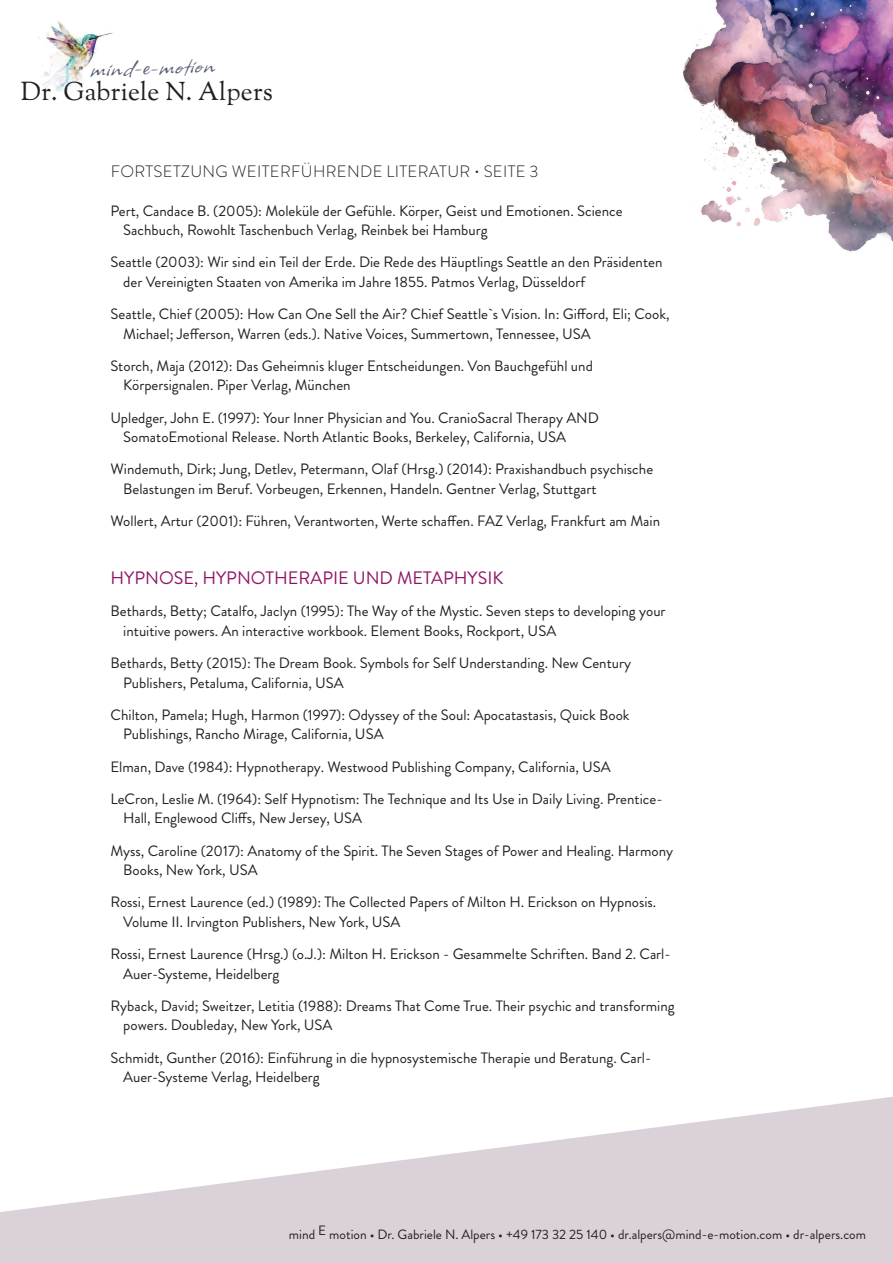
<style>
.page{position:relative;width:893px;height:1263px;background:#fff}
.page>*{position:absolute;margin:0;border:0;box-sizing:border-box;transform-origin:0 0}
.t1{font:33px "Allison";color:#595e76}
.t2{font:25.65px "Sorts Mill Goudy";letter-spacing:.01em;color:#231f20}
.t3{font:18px "Brandon Grotesque";color:#901465}
.t4{font:300 16.5px "Brandon Grotesque";letter-spacing:.02em;color:#231f20}
.t5{font:15px/19.5px "Brandon Grotesque";color:#231f20}
.t6{font:13.5px "Brandon Grotesque";color:#231f20}
</style>
<div class="page">
<img style="left:682px;top:0;width:210px;height:252px">
<img style="left:38px;top:21px;width:75px;height:72px">
<svg style="left:0;top:1096px;width:893px;height:167px"></svg>
<h1 class="t1" style="left:90px;top:46px;width:126px;rotate:-2deg">mind-e-motion</h1>
<h2 class="t2" style="left:21px;top:76px;width:254px">Dr. Gabriele N. Alpers</h2>
<p class="t4" style="left:111px;top:160px;width:429px">FORTSETZUNG WEITERFÜHRENDE LITERATUR • SEITE 3</p>
<p class="t5" style="left:123px;top:201px;width:501px;text-indent:-13px">Pert, Candace B. (2005): Moleküle der Gefühle. Körper, Geist und Emotionen. Science<br>Sachbuch, Rowohlt Taschenbuch Verlag, Reinbek bei Hamburg</p>
<p class="t5" style="left:123px;top:253px;width:541px;text-indent:-13px">Seattle (2003): Wir sind ein Teil der Erde. Die Rede des Häuptlings Seattle an den Präsidenten der Vereinigten Staaten von Amerika im Jahre 1855. Patmos Verlag, Düsseldorf</p>
<p class="t5" style="left:123px;top:304px;width:548px;text-indent:-13px">Seattle, Chief (2005): How Can One Sell the Air? Chief Seattle`s Vision. In: Gifford, Eli; Cook,<br>Michael; Jefferson, Warren (eds.). Native Voices, Summertown, Tennessee, USA</p>
<p class="t5" style="left:123px;top:356px;width:471px;text-indent:-13px">Storch, Maja (2012): Das Geheimnis kluger Entscheidungen. Von Bauchgefühl und<br>Körpersignalen. Piper Verlag, München</p>
<p class="t5" style="left:123px;top:408px;width:477px;text-indent:-13px">Upledger, John E. (1997): Your Inner Physician and You. CranioSacral Therapy AND<br>SomatoEmotional Release. North Atlantic Books, Berkeley, California, USA</p>
<p class="t5" style="left:123px;top:460px;width:531px;text-indent:-13px">Windemuth, Dirk; Jung, Detlev, Petermann, Olaf (Hrsg.) (2014): Praxishandbuch psychische<br>Belastungen im Beruf. Vorbeugen, Erkennen, Handeln. Gentner Verlag, Stuttgart</p>
<p class="t5" style="left:111px;top:511px;width:551px">Wollert, Artur (2001): Führen, Verantworten, Werte schaffen. FAZ Verlag, Frankfurt am Main</p>
<p class="t3" style="left:111px;top:565px;width:394px">HYPNOSE, HYPNOTHERAPIE UND METAPHYSIK</p>
<p class="t5" style="left:123px;top:602px;width:544px;text-indent:-13px">Bethards, Betty; Catalfo, Jaclyn (1995): The Way of the Mystic. Seven steps to developing your intuitive powers. An interactive workbook. Element Books, Rockport, USA</p>
<p class="t5" style="left:123px;top:653px;width:509px;text-indent:-13px">Bethards, Betty (2015): The Dream Book. Symbols for Self Understanding. New Century<br>Publishers, Petaluma, California, USA</p>
<p class="t5" style="left:123px;top:705px;width:508px;text-indent:-13px">Chilton, Pamela; Hugh, Harmon (1997): Odyssey of the Soul: Apocatastasis, Quick Book<br>Publishings, Rancho Mirage, California, USA</p>
<p class="t5" style="left:111px;top:750px;width:553px;line-height:32.2px">Elman, Dave (1984): Hypnotherapy. Westwood Publishing Company, California, USA<br>LeCron, Leslie M. (1964): Self Hypnotism: The Technique and Its Use in Daily Living. Prentice-</p>
<p class="t5" style="left:111px;top:802px;width:564px;line-height:32.2px;text-indent:13px">Hall, Englewood Cliffs, New Jersey, USA<br>Myss, Caroline (2017): Anatomy of the Spirit. The Seven Stages of Power and Healing. Harmony</p>
<p class="t5" style="left:111px;top:854px;width:547px;line-height:32.2px;text-indent:13px">Books, New York, USA<br>Rossi, Ernest Laurence (ed.) (1989): The Collected Papers of Milton H. Erickson on Hypnosis.</p>
<p class="t5" style="left:111px;top:906px;width:562px;line-height:32.2px;text-indent:13px">Volume II. Irvington Publishers, New York, USA<br>Rossi, Ernest Laurence (Hrsg.) (o.J.): Milton H. Erickson - Gesammelte Schriften. Band 2. Carl-</p>
<p class="t5" style="left:111px;top:957px;width:566px;line-height:32.2px;text-indent:13px">Auer-Systeme, Heidelberg<br>Ryback, David; Sweitzer, Letitia (1988): Dreams That Come True. Their psychic and transforming</p>
<p class="t5" style="left:111px;top:1009px;width:542px;line-height:32.2px;text-indent:13px">powers. Doubleday, New York, USA<br>Schmidt, Gunther (2016): Einführung in die hypnosystemische Therapie und Beratung. Carl-</p>
<p class="t5" style="left:123px;top:1067px;width:198px">Auer-Systeme Verlag, Heidelberg</p>
<p class="t6" style="left:289px;top:1225px;width:579px">mind E motion • Dr. Gabriele N. Alpers • +49 173 32 25 140 • dr.alpers@mind-e-motion.com • dr-alpers.com</p>
</div>
